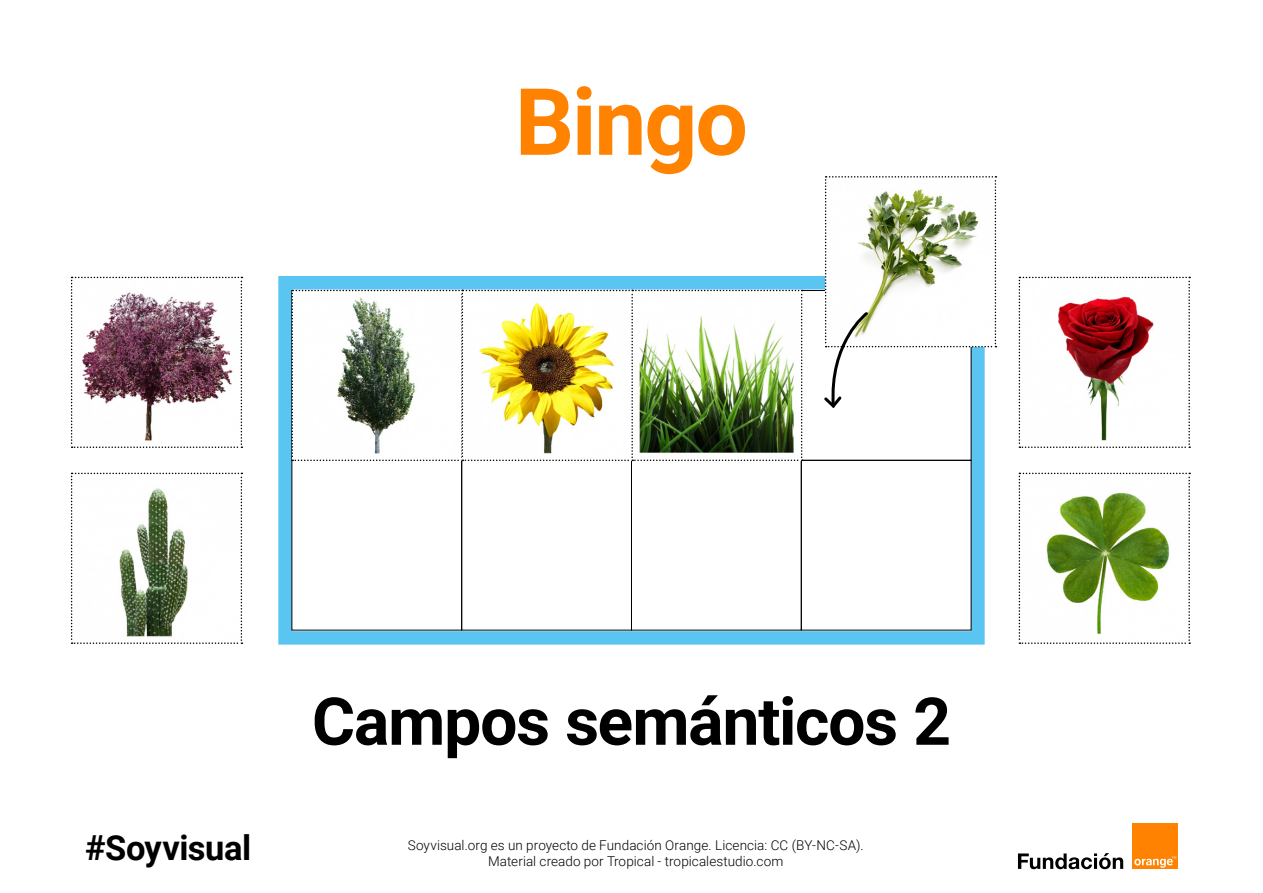
<style>
.page{position:relative;width:1263px;height:893px;background:#fff}
.page>*{position:absolute;margin:0;border:0;box-sizing:border-box;transform-origin:0 0}
.t1{font:700 93px "Roboto";letter-spacing:-.025em;color:#ff8200}
.t2{font:700 66px "Roboto";letter-spacing:-.02em;color:#000}
.t3{font:700 34.5px "Roboto";letter-spacing:-.015em;color:#000}
.t4{font:300 13.5px "Roboto";letter-spacing:.005em;color:#000}
</style>
<div class="page">
<div style="left:1132px;top:823px;width:46px;height:46px;background:#ff8200"></div>
<svg style="left:1134px;top:856px;width:42px;height:12px"></svg>
<svg style="left:1018px;top:853px;width:105px;height:16px"></svg>
<svg style="left:278px;top:276px;width:707px;height:369px"></svg>
<div style="left:461px;top:460px;width:171px;height:170px;border:1px solid #000"></div>
<div style="left:801px;top:460px;width:170px;height:170px;border:1px solid #000"></div>
<svg style="left:1019px;top:473px;width:171px;height:171px"></svg>
<svg style="left:1019px;top:277px;width:171px;height:171px"></svg>
<img style="left:71px;top:277px;width:171px;height:171px">
<svg style="left:71px;top:473px;width:171px;height:171px"></svg>
<img style="left:292px;top:290px;width:511px;height:171px">
<svg style="left:821px;top:176px;width:175px;height:234px"></svg>
<h1 class="t1" style="left:515px;top:57px;width:235px">Bingo</h1>
<h3 class="t3" style="left:85px;top:824px;width:168px">#Soyvisual</h3>
<h2 class="t2" style="left:312px;top:675px;width:641px">Campos semánticos 2</h2>
<p class="t4" style="left:408px;top:836px;width:458px">Soyvisual.org es un proyecto de Fundación Orange. Licencia: CC (BY-NC-SA).</p>
<p class="t4" style="left:488px;top:852px;width:297px">Material creado por Tropical - tropicalestudio.com</p>
</div>
